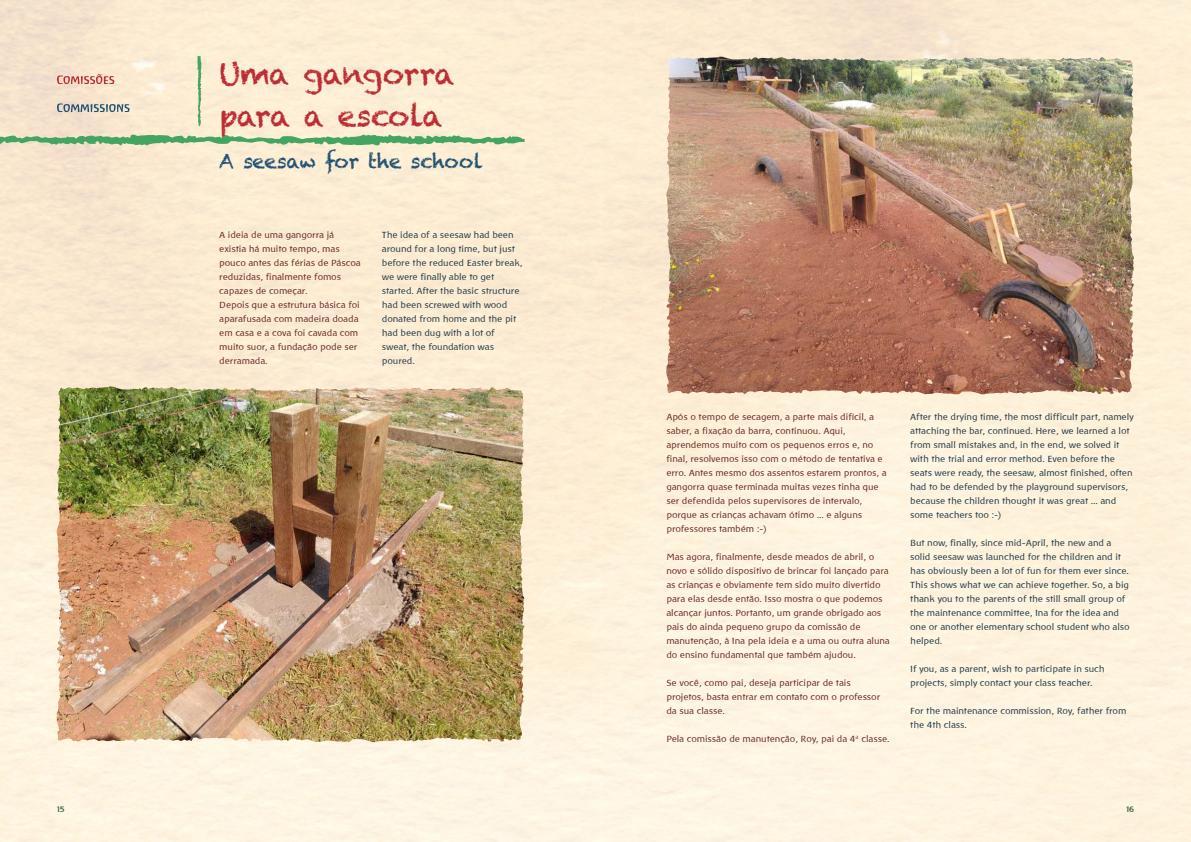
<style>
.page{position:relative;width:1191px;height:842px;background:#fff}
.page>*{position:absolute;margin:0;border:0;box-sizing:border-box;transform-origin:0 0}
.t1{font:30px/42px "Chalkduster";letter-spacing:-.03em;color:#bc2d33}
.t2{font:20px "Chalkduster";letter-spacing:-.025em;color:#1f5172}
.t3{font:9px/14px "Baar Philos";color:#6b292b}
.t4{font:9px/14px "Baar Philos";color:#213b49}
.t5{font:700 8px "Baar Philos";color:#345f43}
</style>
<div class="page">
<img style="left:0;top:0;width:1191px;height:842px">
<img style="left:670px;top:57px;width:464px;height:337px">
<svg style="left:57px;top:74px;width:57px;height:10px"></svg>
<svg style="left:57px;top:103px;width:72px;height:9px"></svg>
<svg style="left:0;top:134px;width:524px;height:12px"></svg>
<svg style="left:197px;top:56px;width:5px;height:70px"></svg>
<img style="left:60px;top:386px;width:464px;height:356px">
<h1 class="t1" style="left:219px;top:53px;width:237px">Uma gangorra para a escola</h1>
<h2 class="t2" style="left:219px;top:148px;width:265px">A seesaw for the school</h2>
<p class="t3" style="left:219px;top:228px;width:143px">A ideia de uma gangorra já existia há muito tempo, mas pouco antes das férias de Páscoa reduzidas, finalmente fomos capazes de começar.<br>Depois que a estrutura básica foi aparafusada com madeira doada em casa e a cova foi cavada com muito suor, a fundação pode ser derramada.</p>
<p class="t4" style="left:382px;top:228px;width:142px">The idea of a seesaw had been around for a long time, but just before the reduced Easter break, we were finally able to get started. After the basic structure had been screwed with wood donated from home and the pit had been dug with a lot of sweat, the foundation was poured.</p>
<p class="t3" style="left:666px;top:410px;width:222px">Após o tempo de secagem, a parte mais difícil, a saber, a fixação da barra, continuou. Aqui, aprendemos muito com os pequenos erros e, no final, resolvemos isso com o método de tentativa e erro. Antes mesmo dos assentos estarem prontos, a gangorra quase terminada muitas vezes tinha que ser defendida pelos supervisores de intervalo, porque as crianças achavam ótimo ... e alguns professores também :-)</p>
<p class="t3" style="left:666px;top:550px;width:225px">Mas agora, finalmente, desde meados de abril, o novo e sólido dispositivo de brincar foi lançado para as crianças e obviamente tem sido muito divertido para elas desde então. Isso mostra o que podemos alcançar juntos. Portanto, um grande obrigado aos pais do ainda pequeno grupo da comissão de manutenção, à Ina pela ideia e a uma ou outra aluna do ensino fundamental que também ajudou.</p>
<p class="t3" style="left:666px;top:676px;width:215px">Se você, como pai, deseja participar de tais projetos, basta entrar em contato com o professor da sua classe.</p>
<p class="t3" style="left:666px;top:732px;width:224px">Pela comissão de manutenção, Roy, pai da 4ª classe.</p>
<p class="t4" style="left:910px;top:410px;width:225px">After the drying time, the most difficult part, namely attaching the bar, continued. Here, we learned a lot from small mistakes and, in the end, we solved it with the trial and error method. Even before the seats were ready, the seesaw, almost finished, often had to be defended by the playground supervisors, because the children thought it was great ... and some teachers too :-)</p>
<p class="t4" style="left:910px;top:536px;width:221px">But now, finally, since mid-April, the new and a solid seesaw was launched for the children and it has obviously been a lot of fun for them ever since.<br>This shows what we can achieve together. So, a big thank you to the parents of the still small group of the maintenance committee, Ina for the idea and one or another elementary school student who also helped.</p>
<p class="t4" style="left:910px;top:662px;width:196px">If you, as a parent, wish to participate in such projects, simply contact your class teacher.</p>
<p class="t4" style="left:910px;top:704px;width:217px">For the maintenance commission, Roy, father from the 4th class.</p>
<p class="t5" style="left:57px;top:805px;width:10px">15</p>
<p class="t5" style="left:1126px;top:805px;width:10px">16</p>
</div>
